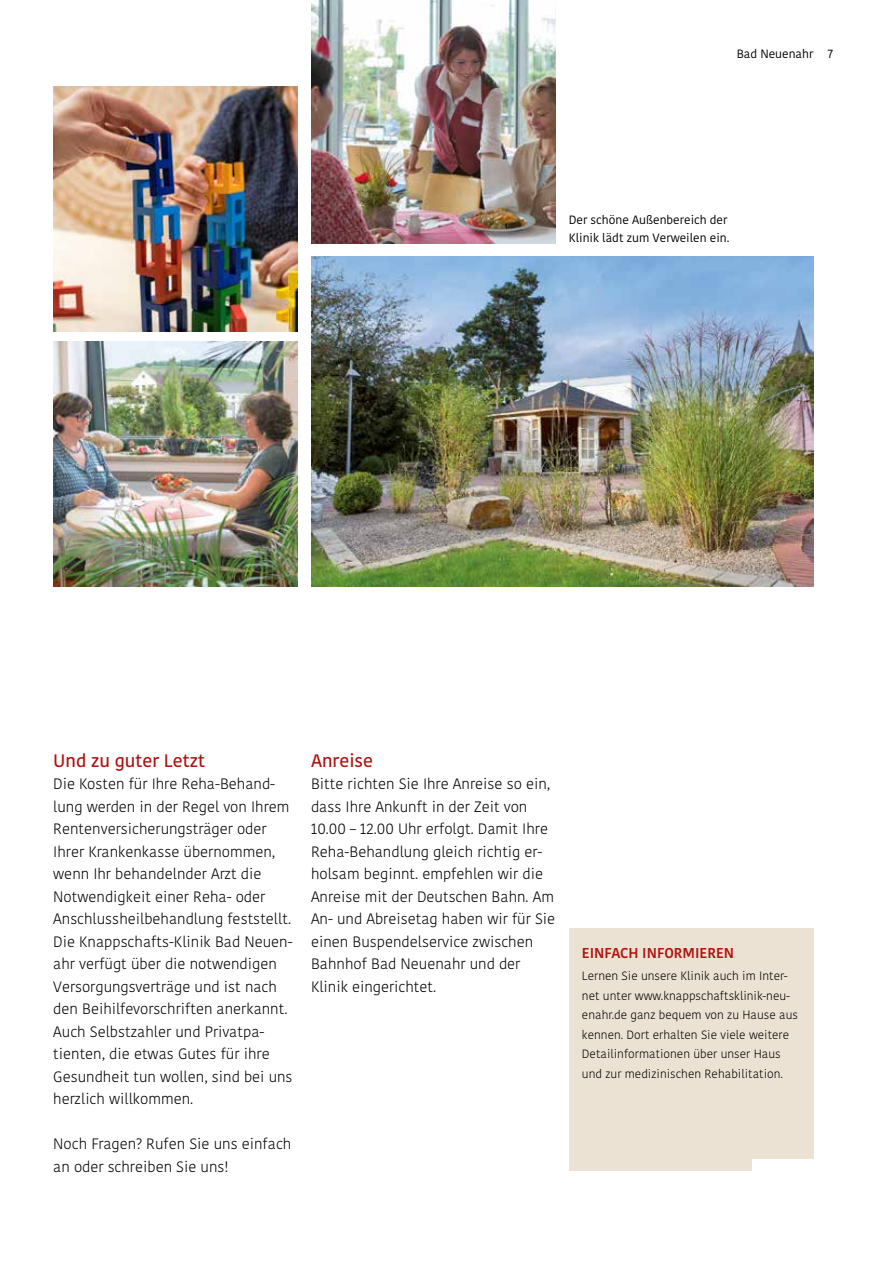
<style>
.page{position:relative;width:893px;height:1263px;background:#fff}
.page>*{position:absolute;margin:0;border:0;box-sizing:border-box;transform-origin:0 0}
.t1{font:500 18px "Kohinoor KBS";color:#ae130f}
.t2{font:300 15px/22.5px "Kohinoor KBS";color:#000}
.t3{font:600 14.25px "Kohinoor KBS";color:#ae130f}
.t4{font:300 12px/19.5px "Kohinoor KBS";color:#000}
.t5{font:12px/18px "Kohinoor KBS";color:#000}
</style>
<div class="page">
<img style="left:53px;top:342px;width:245px;height:245px">
<img style="left:311px;top:0;width:245px;height:243px">
<img style="left:53px;top:86px;width:245px;height:246px">
<img style="left:311px;top:256px;width:502px;height:331px">
<div style="left:569px;top:928px;width:244px;height:242px;background:#ece2d3"></div>
<div style="left:752px;top:1159px;width:61px;height:13px;background:#fff"></div>
<p class="t5" style="left:737px;top:45px;width:98px">Bad Neuenahr 7</p>
<p class="t5" style="left:569px;top:212px;width:162px">Der schöne Außenbereich der<br>Klinik lädt zum Verweilen ein.</p>
<p class="t1" style="left:53px;top:749px;width:153px">Und zu guter Letzt</p>
<p class="t2" style="left:53px;top:773px;width:241px">Die Kosten für Ihre Reha-Behand&shy;lung werden in der Regel von Ihrem Rentenversicherungsträger oder Ihrer Krankenkasse übernommen, wenn Ihr behandelnder Arzt die Notwendigkeit einer Reha- oder Anschlussheilbehandlung feststellt.<br>Die Knappschafts-Klinik Bad Neuen&shy;ahr verfügt über die notwendigen Versorgungsverträge und ist nach den Beihilfevorschriften anerkannt.<br>Auch Selbstzahler und Privatpa&shy;tienten, die etwas Gutes für ihre Gesundheit tun wollen, sind bei uns herzlich willkommen.</p>
<p class="t2" style="left:53px;top:1133px;width:240px">Noch Fragen? Rufen Sie uns einfach an oder schreiben Sie uns!</p>
<p class="t1" style="left:311px;top:749px;width:64px">Anreise</p>
<p class="t2" style="left:311px;top:773px;width:246px">Bitte richten Sie Ihre Anreise so ein, dass Ihre Ankunft in der Zeit von 10.00 – 12.00 Uhr erfolgt. Damit Ihre Reha-Behandlung gleich richtig er&shy;holsam beginnt. empfehlen wir die Anreise mit der Deutschen Bahn. Am An- und Abreisetag haben wir für Sie einen Buspendelservice zwischen Bahnhof Bad Neuenahr und der Klinik eingerichtet.</p>
<p class="t3" style="left:582px;top:944px;width:154px">EINFACH INFORMIEREN</p>
<p class="t4" style="left:582px;top:967px;width:218px">Lernen Sie unsere Klinik auch im Inter&shy;net unter www.knappschaftsklinik-neu&shy;enahr.de ganz bequem von zu Hause aus kennen. Dort erhalten Sie viele weitere Detailinformationen über unser Haus und zur medizinischen Rehabilitation.</p>
</div>
